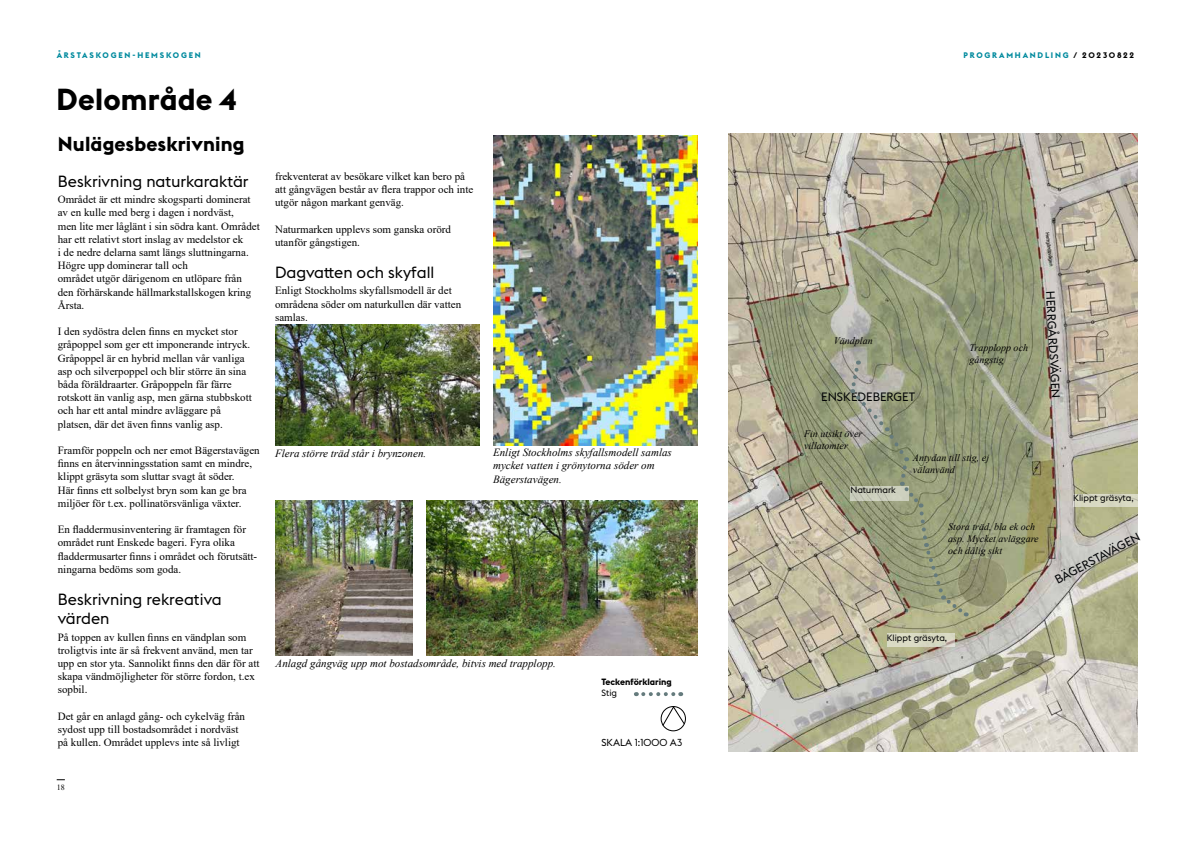
<style>
.page{position:relative;width:1191px;height:842px;background:#fff}
.page>*{position:absolute;margin:0;border:0;box-sizing:border-box;transform-origin:0 0}
.t1{font:700 30px "Stockholm Type";letter-spacing:.005em;color:#000}
.t2{font:700 20px "Stockholm Type";letter-spacing:.01em;color:#000}
.t3{font:16px/19.2px "Stockholm Type";color:#000}
.t4{font:12px "Stockholm Type";color:#030507}
.t5{font:11px/13.2px "Times New Roman";color:#000}
.t6{font:italic 11px/13.2px "Times New Roman";color:#000}
.t7{font:italic 10px/12px "Times New Roman";color:#000}
.t8{font:10px "Stockholm Type";color:#000}
.t9{font:9px "Stockholm Type";color:#000}
.t10{font:700 9px "Stockholm Type";color:#000}
.t11{font:700 8px "Stockholm Type";letter-spacing:.22em;color:#008a9e}
.t12{font:8px "Times New Roman";color:#000}
.s1{color:#000}
</style>
<div class="page">
<img style="left:275px;top:325px;width:204px;height:120px">
<img style="left:493px;top:136px;width:205px;height:309px">
<img style="left:426px;top:500px;width:272px;height:155px">
<img style="left:275px;top:500px;width:137px;height:155px">
<svg style="left:661px;top:706px;width:24px;height:25px"></svg>
<svg style="left:643px;top:692px;width:38px;height:4px"></svg>
<img style="left:729px;top:134px;width:408px;height:617px">
<div style="left:886px;top:634px;width:68px;height:13px;background:#dadac4"></div>
<svg style="left:848px;top:361px;width:120px;height:257px;background:#9b9f81"></svg>
<svg style="left:1073px;top:494px;width:64px;height:13px"></svg>
<p class="t11" style="left:57px;top:50px;width:146px">ÅRSTASKOGEN-HEMSKOGEN</p>
<p class="t11" style="left:963px;top:50px;width:172px">PROGRAMHANDLING <span class="s1">/ 20230822</span></p>
<h1 class="t1" style="left:57px;top:78px;width:182px">Delområde 4</h1>
<h2 class="t2" style="left:58px;top:130px;width:188px">Nulägesbeskrivning</h2>
<h3 class="t3" style="left:58px;top:171px;width:192px">Beskrivning naturkaraktär</h3>
<p class="t5" style="left:58px;top:193px;width:203px">Området är ett mindre skogsparti dominerat av en kulle med berg i dagen i nordväst,<br>men lite mer låglänt i sin södra kant. Området har ett relativt stort inslag av medelstor ek<br>i de nedre delarna samt längs sluttningarna.<br>Högre upp dominerar tall och<br>området utgör därigenom en utlöpare från den förhärskande hällmarkstallskogen kring Årsta.</p>
<p class="t5" style="left:58px;top:325px;width:196px">I den sydöstra delen finns en mycket stor gråpoppel som ger ett imponerande intryck.<br>Gråpoppel är en hybrid mellan vår vanliga asp och silverpoppel och blir större än sina båda föräldraarter. Gråpoppeln får färre rotskott än vanlig asp, men gärna stubbskott och har ett antal mindre avläggare på platsen, där det även finns vanlig asp.</p>
<p class="t5" style="left:58px;top:443px;width:203px">Framför poppeln och ner emot Bägerstavägen finns en återvinningsstation samt en mindre, klippt gräsyta som sluttar svagt åt söder.<br>Här finns ett solbelyst bryn som kan ge bra miljöer för t.ex. pollinatörsvänliga växter.</p>
<p class="t5" style="left:58px;top:523px;width:201px">En fladdermusinventering är framtagen för området runt Enskede bageri. Fyra olika fladdermusarter finns i området och förutsätt&shy;ningarna bedöms som goda.</p>
<h3 class="t3" style="left:58px;top:589px;width:165px">Beskrivning rekreativa värden</h3>
<p class="t5" style="left:58px;top:630px;width:203px">På toppen av kullen finns en vändplan som troligtvis inte är så frekvent använd, men tar upp en stor yta. Sannolikt finns den där för att skapa vändmöjligheter för större fordon, t.ex sopbil.</p>
<p class="t5" style="left:58px;top:709px;width:189px">Det går en anlagd gång- och cykelväg från sydost upp till bostadsområdet i nordväst på kullen. Området upplevs inte så livligt</p>
<p class="t12" style="left:57px;top:781px;width:10px">18</p>
<p class="t5" style="left:275px;top:169px;width:200px">frekventerat av besökare vilket kan bero på att gångvägen består av flera trappor och inte utgör någon markant genväg.</p>
<p class="t5" style="left:275px;top:222px;width:177px">Naturmarken upplevs som ganska orörd utanför gångstigen.</p>
<h3 class="t3" style="left:275px;top:262px;width:161px">Dagvatten och skyfall</h3>
<p class="t5" style="left:275px;top:284px;width:188px">Enligt Stockholms skyfallsmodell är det områdena söder om naturkullen där vatten samlas.</p>
<p class="t6" style="left:275px;top:446px;width:153px">Flera större träd står i brynzonen.</p>
<p class="t6" style="left:493px;top:446px;width:180px">Enligt Stockholms skyfallsmodell samlas mycket vatten i grönytorna söder om<br>Bägerstavägen.</p>
<p class="t6" style="left:276px;top:656px;width:282px">Anlagd gångväg upp mot bostadsområde, bitvis med trapplopp.</p>
<p class="t10" style="left:601px;top:675px;width:72px">Teckenförklaring</p>
<p class="t9" style="left:601px;top:686px;width:17px">Stig</p>
<p class="t8" style="left:601px;top:736px;width:82px">SKALA 1:1000 A3</p>
<p class="t7" style="left:834px;top:334px;width:40px">Vändplan</p>
<p class="t4" style="left:821px;top:389px;width:95px">ENSKEDEBERGET</p>
<p class="t7" style="left:804px;top:427px;width:60px">Fin utsikt över villatomter</p>
<p class="t7" style="left:969px;top:341px;width:60px">Trapplopp och gångstig</p>
<p class="t9" style="left:850px;top:484px;width:47px">Naturmark</p>
<p class="t7" style="left:913px;top:452px;width:78px">Antydan till stig, ej välanvänd</p>
<p class="t4" style="left:1058px;top:290px;width:109px;rotate:87deg">HERRGÅRDSVÄGEN</p>
<p class="t9" style="left:1073px;top:492px;width:62px">Klippt gräsyta,</p>
<p class="t7" style="left:948px;top:520px;width:92px">Stora träd, bla ek och asp. Mycket avläggare och dålig sikt</p>
<p class="t4" style="left:1051px;top:573px;width:96px;rotate:-28deg">BÄGERSTAVÄGEN</p>
<p class="t9" style="left:886px;top:632px;width:62px">Klippt gräsyta,</p>
</div>
